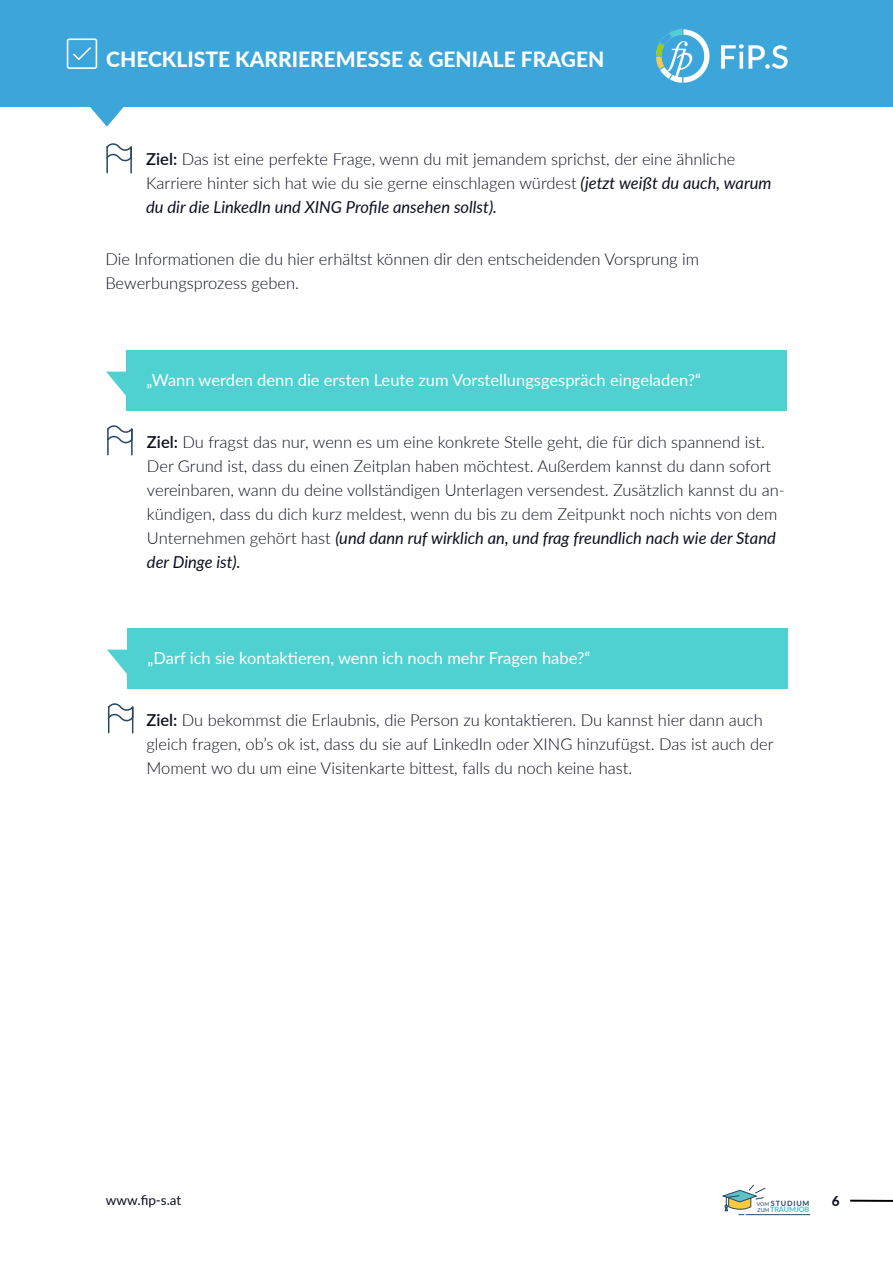
<style>
.page{position:relative;width:893px;height:1263px;background:#fff}
.page>*{position:absolute;margin:0;border:0;box-sizing:border-box;transform-origin:0 0}
.t1{font:800 21px "Lato";color:#fff}
.t2{font:300 16.5px/24px "Lato";color:#0d0f20}
.t3{font:16.5px "Lato";color:#fff}
.t4{font:13.5px "Lato";color:#0d0f20}
.t5{font:800 13.5px "Lato";color:#0d0f20}
.t6{font:800 7.35px "Lato";letter-spacing:-.02em;color:#60c1c7}
.t7{font:700 7.35px "Lato";letter-spacing:.11em;color:#264663}
.t8{font:5.25px "Lato";color:#264663}
.s1{font-weight:600}
.s2{font-weight:400;font-style:italic}
</style>
<div class="page">
<svg style="left:850px;top:1199px;width:43px;height:3px"></svg>
<div style="left:0;top:0;width:893px;height:106px;background:#3ca5d9"></div>
<svg style="left:82px;top:106px;width:49px;height:21px"></svg>
<hr style="left:746px;top:1214px;width:64px;height:1px;background:#264663">
<svg style="left:723px;top:1184px;width:43px;height:31px"></svg>
<img style="left:656px;top:29px;width:132px;height:54px">
<svg style="left:67px;top:38px;width:30px;height:31px"></svg>
<div style="left:126px;top:350px;width:660px;height:60px;background:#50d1d1"></div>
<svg style="left:106px;top:372px;width:20px;height:24px"></svg>
<hr style="left:107px;top:428px;width:2px;height:27px;background:#264763">
<svg style="left:107px;top:425px;width:24px;height:18px"></svg>
<hr style="left:131px;top:428px;width:2px;height:27px;background:#264763">
<div style="left:127px;top:628px;width:660px;height:60px;background:#50d1d1"></div>
<svg style="left:107px;top:650px;width:20px;height:24px"></svg>
<svg style="left:108px;top:703px;width:25px;height:30px"></svg>
<hr style="left:106px;top:146px;width:2px;height:27px;background:#264763">
<svg style="left:106px;top:143px;width:24px;height:18px"></svg>
<hr style="left:130px;top:146px;width:2px;height:27px;background:#264763">
<p class="t1" style="left:106px;top:44px;width:499px">CHECKLISTE KARRIEREMESSE &amp; GENIALE FRAGEN</p>
<p class="t2" style="left:146px;top:146px;width:627px"><span class="s1">Ziel:</span> Das ist eine perfekte Frage, wenn du mit jemandem sprichst, der eine ähnliche<br>Karriere hinter sich hat wie du sie gerne einschlagen würdest <span class="s2">(jetzt weißt du auch, warum du dir die LinkedIn und XING Profile ansehen sollst).</span></p>
<p class="t2" style="left:105px;top:246px;width:595px">Die Informationen die du hier erhältst können dir den entscheidenden Vorsprung im<br>Bewerbungsprozess geben.</p>
<p class="t3" style="left:147px;top:368px;width:556px">„Wann werden denn die ersten Leute zum Vorstellungsgespräch eingeladen?“</p>
<p class="t2" style="left:147px;top:429px;width:639px"><span class="s1">Ziel:</span> Du fragst das nur, wenn es um eine konkrete Stelle geht, die für dich spannend ist.<br>Der Grund ist, dass du einen Zeitplan haben möchtest. Außerdem kannst du dann sofort vereinbaren, wann du deine vollständigen Unterlagen versendest. Zusätzlich kannst du an&shy;kündigen, dass du dich kurz meldest, wenn du bis zu dem Zeitpunkt noch nichts von dem Unternehmen gehört hast <span class="s2">(und dann ruf wirklich an, und frag freundlich nach wie der Stand der Dinge ist).</span></p>
<p class="t3" style="left:147px;top:646px;width:444px">„Darf ich sie kontaktieren, wenn ich noch mehr Fragen habe?“</p>
<p class="t2" style="left:146px;top:707px;width:629px"><span class="s1">Ziel:</span> Du bekommst die Erlaubnis, die Person zu kontaktieren. Du kannst hier dann auch gleich fragen, ob’s ok ist, dass du sie auf LinkedIn oder XING hinzufügst. Das ist auch der<br>Moment wo du um eine Visitenkarte bittest, falls du noch keine hast.</p>
<p class="t4" style="left:106px;top:1191px;width:77px">www.fip-s.at</p>
<p class="t8" style="left:757px;top:1200px;width:14px">VOM</p>
<p class="t5" style="left:832px;top:1191px;width:9px">6</p>
<p class="t8" style="left:758px;top:1206px;width:13px">ZUM</p>
<p class="t7" style="left:771px;top:1197px;width:40px">STUDIUM</p>
<p class="t6" style="left:770px;top:1204px;width:41px">TRAUMJOB</p>
</div>
